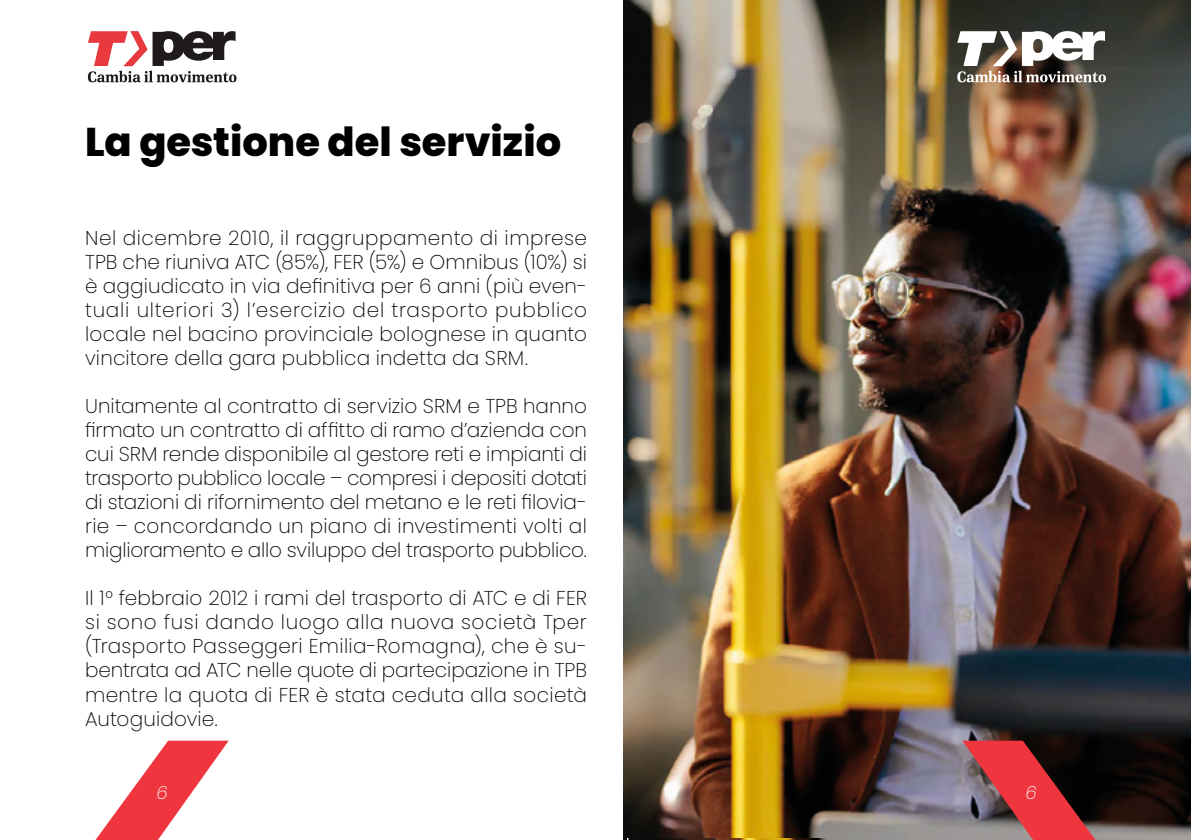
<style>
.page{position:relative;width:1191px;height:840px;background:#fff}
.page>*{position:absolute;margin:0;border:0;box-sizing:border-box;transform-origin:0 0}
.t1{font:800 40px "Poppins";color:#000}
.t2{font:200 20px/24px "Poppins";letter-spacing:.005em;color:#000;text-align:justify}
.t3{font:italic 200 18px "Poppins";color:#fff}
</style>
<div class="page">
<svg style="left:96px;top:740px;width:133px;height:99px"></svg>
<svg style="left:88px;top:31px;width:148px;height:51px"></svg>
<img style="left:624px;top:0;width:567px;height:839px">
<img style="left:627px;top:838px;width:564px;height:1px">
<svg style="left:957px;top:31px;width:149px;height:51px"></svg>
<svg style="left:962px;top:740px;width:133px;height:99px;background:#90393e"></svg>
<h1 class="t1" style="left:85px;top:118px;width:477px">La gestione del servizio</h1>
<p class="t2" style="left:85px;top:226px;width:503px">Nel dicembre 2010, il raggruppamento di imprese TPB che riuniva ATC (85%), FER (5%) e Omnibus (10%) si è aggiudicato in via definitiva per 6 anni (più even&shy;tuali ulteriori 3) l’esercizio del trasporto pubblico locale nel bacino provinciale bolognese in quanto vincitore della gara pubblica indetta da SRM.</p>
<p class="t2" style="left:85px;top:394px;width:503px">Unitamente al contratto di servizio SRM e TPB hanno firmato un contratto di affitto di ramo d’azienda con cui SRM rende disponibile al gestore reti e impianti di trasporto pubblico locale – compresi i depositi dotati di stazioni di rifornimento del metano e le reti filovia&shy;rie – concordando un piano di investimenti volti al miglioramento e allo sviluppo del trasporto pubblico.</p>
<p class="t2" style="left:85px;top:586px;width:503px">Il 1° febbraio 2012 i rami del trasporto di ATC e di FER si sono fusi dando luogo alla nuova società Tper (Trasporto Passeggeri Emilia-Romagna), che è su&shy;bentrata ad ATC nelle quote di partecipazione in TPB mentre la quota di FER è stata ceduta alla società Autoguidovie.</p>
<p class="t3" style="left:157px;top:782px;width:13px">6</p>
<p class="t3" style="left:1025px;top:782px;width:13px">6</p>
</div>
